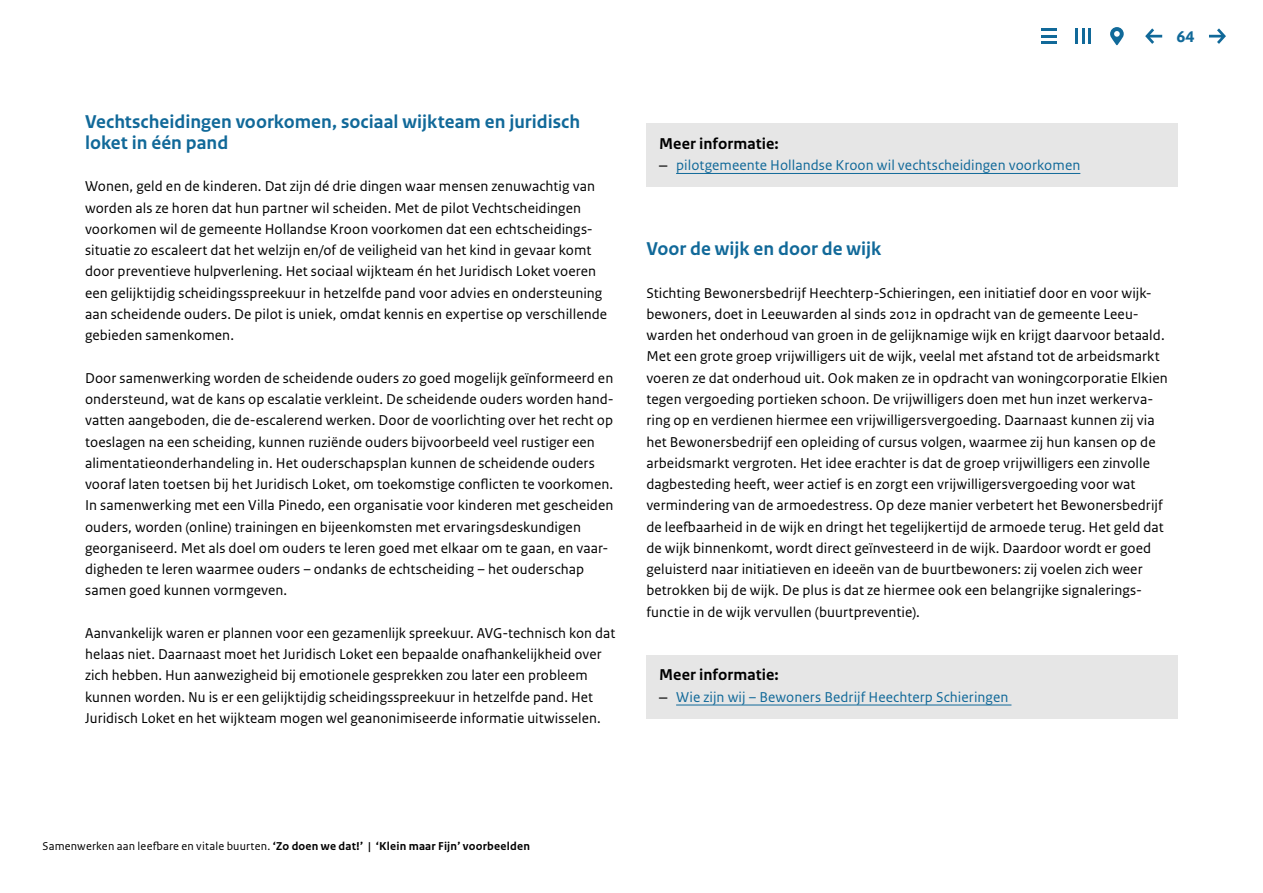
<style>
.page{position:relative;width:1263px;height:893px;background:#fff}
.page>*{position:absolute;margin:0;border:0;box-sizing:border-box;transform-origin:0 0}
.Tussenkop{font:700 19.5px/21.3px "Rijksoverheid Sans Text";color:#116999}
.Bodytekst{font:700 19.5px "Rijksoverheid Sans Text";color:#116999}
.subsubkopje{font:700 16.5px "Rijksoverheid Sans Text";letter-spacing:.005em;color:#000}
.Bodytekst-2{font:15px/21.3px "Rijksoverheid Sans Text";letter-spacing:.005em;color:#000}
.t1{font:15px "Rijksoverheid Sans Text";letter-spacing:.005em;color:#116999}
.t2{font:700 15px "DTL Prokyon TOT";color:#116999}
.t3{font:700 12px "Rijksoverheid Sans Text";letter-spacing:.015em;color:#000}
.s1{font-family:"Inter Face";color:#000}
.s2{font-weight:400}
</style>
<div class="page">
<hr style="left:1041px;top:35px;width:16px;height:3px;background:#116999">
<hr style="left:1041px;top:41px;width:16px;height:3px;background:#116999">
<hr style="left:1041px;top:28px;width:16px;height:3px;background:#116999">
<svg style="left:1082px;top:28px;width:2px;height:16px"></svg>
<hr style="left:1088px;top:28px;width:3px;height:16px;background:#116999">
<hr style="left:1075px;top:28px;width:3px;height:16px;background:#116999">
<svg style="left:1110px;top:27px;width:14px;height:18px"></svg>
<svg style="left:1209px;top:28px;width:17px;height:16px"></svg>
<svg style="left:1145px;top:28px;width:17px;height:16px"></svg>
<div style="left:646px;top:655px;width:532px;height:64px;background:#e6e6e6"></div>
<div style="left:646px;top:123px;width:532px;height:64px;background:#e6e6e6"></div>
<hr style="left:676px;top:173px;width:404px;height:1px;background:#116999">
<hr style="left:676px;top:705px;width:335px;height:1px;background:#116999">
<h2 class="Tussenkop" style="left:85px;top:111px;width:497px">Vechtscheidingen voorkomen, sociaal wijkteam en juridisch loket in één pand</h2>
<p class="Bodytekst-2" style="left:85px;top:176px;width:524px">Wonen, geld en de kinderen. Dat zijn dé drie dingen waar mensen zenuwachtig van worden als ze horen dat hun partner wil scheiden. Met de pilot Vechtscheidingen voorkomen wil de gemeente Hollandse Kroon voorkomen dat een echtscheidings&shy;situatie zo escaleert dat het welzijn en/of de veiligheid van het kind in gevaar komt door preventieve hulpverlening. Het sociaal wijkteam én het Juridisch Loket voeren een gelijktijdig scheidingsspreekuur in hetzelfde pand voor advies en ondersteuning aan scheidende ouders. De pilot is uniek, omdat kennis en expertise op verschillende gebieden samenkomen.</p>
<p class="Bodytekst-2" style="left:85px;top:367px;width:530px">Door samenwerking worden de scheidende ouders zo goed mogelijk geïnformeerd en ondersteund, wat de kans op escalatie verkleint. De scheidende ouders worden hand&shy;vatten aangeboden, die de-escalerend werken. Door de voorlichting over het recht op toeslagen na een scheiding, kunnen ruziënde ouders bijvoorbeeld veel rustiger een alimentatieonderhandeling in. Het ouderschapsplan kunnen de scheidende ouders vooraf laten toetsen bij het Juridisch Loket, om toekomstige conflicten te voorkomen.<br>In samenwerking met een Villa Pinedo, een organisatie voor kinderen met gescheiden ouders, worden (online) trainingen en bijeenkomsten met ervaringsdeskundigen georganiseerd. Met als doel om ouders te leren goed met elkaar om te gaan, en vaar&shy;digheden te leren waarmee ouders – ondanks de echtscheiding – het ouderschap samen goed kunnen vormgeven.</p>
<p class="Bodytekst-2" style="left:85px;top:622px;width:532px">Aanvankelijk waren er plannen voor een gezamenlijk spreekuur. AVG-technisch kon dat helaas niet. Daarnaast moet het Juridisch Loket een bepaalde onafhankelijkheid over zich hebben. Hun aanwezigheid bij emotionele gesprekken zou later een probleem kunnen worden. Nu is er een gelijktijdig scheidingsspreekuur in hetzelfde pand. Het Juridisch Loket en het wijkteam mogen wel geanonimiseerde informatie uitwisselen.</p>
<p class="t2" style="left:1176px;top:27px;width:20px">64</p>
<h3 class="subsubkopje" style="left:659px;top:134px;width:121px">Meer informatie:</h3>
<p class="t1" style="left:659px;top:157px;width:423px"><span class="s1">–</span> pilotgemeente Hollandse Kroon wil vechtscheidingen voorkomen</p>
<p class="Bodytekst" style="left:646px;top:238px;width:236px">Voor de wijk en door de wijk</p>
<p class="Bodytekst-2" style="left:646px;top:282px;width:523px">Stichting Bewonersbedrijf Heechterp-Schieringen, een initiatief door en voor wijk&shy;bewoners, doet in Leeuwarden al sinds 2012 in opdracht van de gemeente Leeu&shy;warden het onderhoud van groen in de gelijknamige wijk en krijgt daarvoor betaald.<br>Met een grote groep vrijwilligers uit de wijk, veelal met afstand tot de arbeidsmarkt voeren ze dat onderhoud uit. Ook maken ze in opdracht van woningcorporatie Elkien tegen vergoeding portieken schoon. De vrijwilligers doen met hun inzet werkerva&shy;ring op en verdienen hiermee een vrijwilligersvergoeding. Daarnaast kunnen zij via het Bewonersbedrijf een opleiding of cursus volgen, waarmee zij hun kansen op de arbeidsmarkt vergroten. Het idee erachter is dat de groep vrijwilligers een zinvolle dagbesteding heeft, weer actief is en zorgt een vrijwilligersvergoeding voor wat vermindering van de armoedestress. Op deze manier verbetert het Bewonersbedrijf de leefbaarheid in de wijk en dringt het tegelijkertijd de armoede terug. Het geld dat de wijk binnenkomt, wordt direct geïnvesteerd in de wijk. Daardoor wordt er goed geluisterd naar initiatieven en ideeën van de buurtbewoners: zij voelen zich weer betrokken bij de wijk. De plus is dat ze hiermee ook een belangrijke signalerings&shy;functie in de wijk vervullen (buurtpreventie).</p>
<h3 class="subsubkopje" style="left:659px;top:666px;width:121px">Meer informatie:</h3>
<p class="t1" style="left:659px;top:688px;width:351px"><span class="s1">–</span> Wie zijn wij – Bewoners Bedrijf Heechterp Schieringen</p>
<p class="t3" style="left:43px;top:840px;width:489px"><span class="s2">Samenwerken aan leefbare en vitale buurten.</span> ‘Zo doen we dat!’ | ‘Klein maar Fijn’ voorbeelden</p>
</div>
